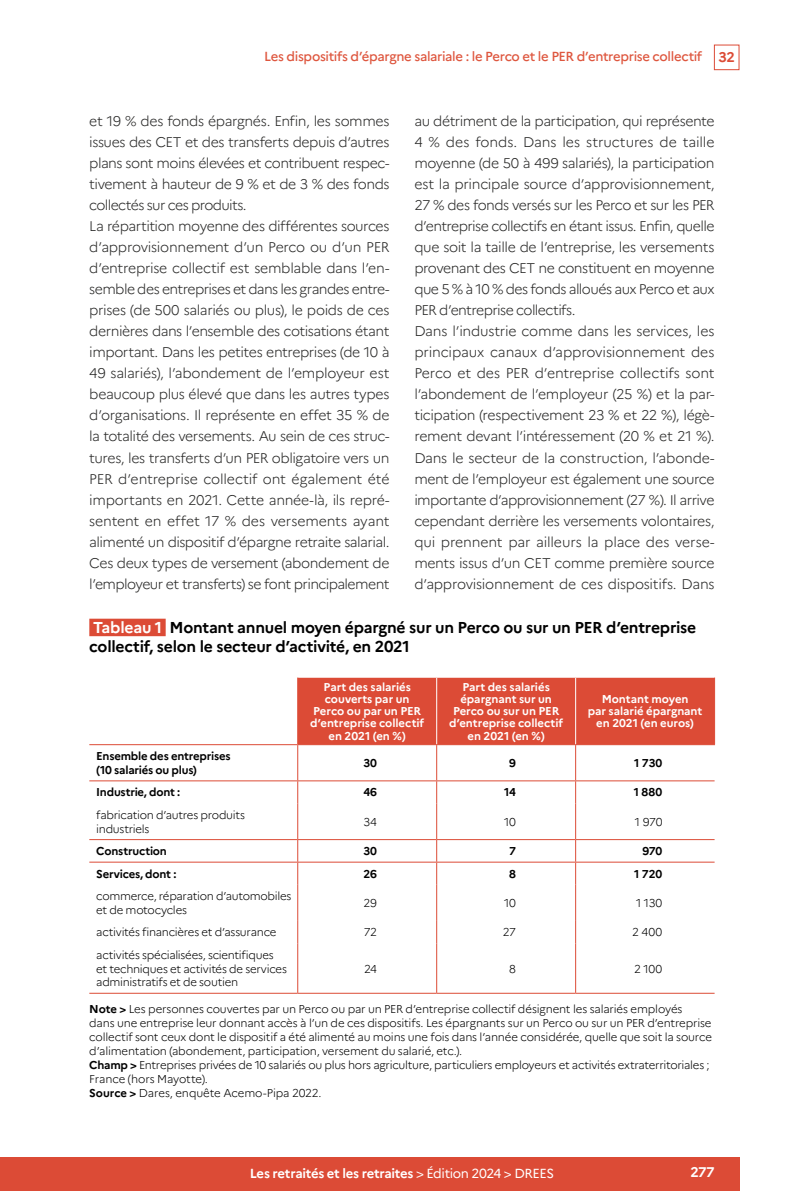
<style>
.page{position:relative;width:794px;height:1191px;background:#fff}
.page>*{position:absolute;margin:0;border:0;box-sizing:border-box;transform-origin:0 0}
.ILL_titre{font:700 15.75px/19.2px "Marianne";letter-spacing:-.015em;color:#000}
.Texte{font:300 14px/21px "Marianne";letter-spacing:-.04em;color:#272726;text-align:justify}
.t1{font:700 14px "Marianne";color:#fff}
.t2{font:500 13.12px "Marianne";letter-spacing:-.025em;color:#de563e}
.t3{font:700 13.12px "Marianne";letter-spacing:-.025em;color:#fff}
.ILL_notes_champ_lecture_sources{font:300 11.38px/14px "Marianne";letter-spacing:-.02em;color:#000}
.TAB_Entrée_Gauche{font:300 11.38px/13.7px "Marianne";letter-spacing:-.025em;color:#000}
.TAB_Tétières{font:700 11.38px/12.2px "Marianne";letter-spacing:-.005em;color:#fff;text-align:center}
.TAB_Entrée_Gauche_Bold{font:700 11.38px/13.7px "Marianne";letter-spacing:-.02em;color:#000}
.TAB_Cell_Normale{font:300 11.38px "Marianne";letter-spacing:-.01em;color:#000}
.TAB_Cell_Bold{font:700 11.38px "Marianne";letter-spacing:.005em;color:#000}
.s1{font-weight:700;font-size:14px;color:#dc4b36}
.s2{color:#fff}
.s3{font-weight:700}
.s4{font-weight:400}
</style>
<div class="page">
<div style="left:714px;top:45px;width:25px;height:25px;border:1px solid #dc4b36"></div>
<div style="left:0;top:1157px;width:739px;height:34px;background:#dc4b36"></div>
<div style="left:89px;top:618px;width:77px;height:18px;background:#dc4b36"></div>
<div style="left:298px;top:678px;width:416px;height:66px;background:#dc4b36"></div>
<hr style="left:297px;top:745px;width:1px;height:35px;background:#dc4b36">
<hr style="left:436px;top:745px;width:1px;height:35px;background:#dc4b36">
<hr style="left:575px;top:745px;width:1px;height:35px;background:#dc4b36">
<svg style="left:297px;top:781px;width:1px;height:22px"></svg>
<svg style="left:436px;top:781px;width:1px;height:22px"></svg>
<svg style="left:575px;top:781px;width:1px;height:22px"></svg>
<hr style="left:297px;top:803px;width:1px;height:36px;background:#dc4b36">
<hr style="left:436px;top:803px;width:1px;height:36px;background:#dc4b36">
<hr style="left:575px;top:803px;width:1px;height:36px;background:#dc4b36">
<svg style="left:297px;top:840px;width:1px;height:44px"></svg>
<svg style="left:436px;top:840px;width:1px;height:44px"></svg>
<svg style="left:575px;top:840px;width:1px;height:44px"></svg>
<hr style="left:297px;top:884px;width:1px;height:37px;background:#dc4b36">
<hr style="left:436px;top:884px;width:1px;height:37px;background:#dc4b36">
<hr style="left:575px;top:884px;width:1px;height:37px;background:#dc4b36">
<svg style="left:297px;top:921px;width:1px;height:22px"></svg>
<svg style="left:436px;top:921px;width:1px;height:22px"></svg>
<svg style="left:575px;top:921px;width:1px;height:22px"></svg>
<hr style="left:297px;top:943px;width:1px;height:49px;background:#dc4b36">
<hr style="left:436px;top:943px;width:1px;height:49px;background:#dc4b36">
<hr style="left:575px;top:943px;width:1px;height:49px;background:#dc4b36">
<hr style="left:437px;top:744px;width:138px;height:1px;background:#dc4b36">
<hr style="left:575px;top:677px;width:1px;height:67px;background:#fff">
<hr style="left:714px;top:677px;width:1px;height:67px;background:#dc4b36">
<hr style="left:575px;top:744px;width:140px;height:1px;background:#dc4b36">
<hr style="left:436px;top:677px;width:1px;height:67px;background:#fff">
<hr style="left:297px;top:677px;width:1px;height:67px;background:#dc4b36">
<hr style="left:298px;top:744px;width:139px;height:1px;background:#dc4b36">
<hr style="left:89px;top:744px;width:209px;height:1px;background:#dc4b36">
<hr style="left:89px;top:780px;width:209px;height:1px;background:#dc4b36">
<hr style="left:298px;top:780px;width:139px;height:1px;background:#dc4b36">
<hr style="left:437px;top:780px;width:138px;height:1px;background:#dc4b36">
<hr style="left:575px;top:780px;width:139px;height:1px;background:#dc4b36">
<hr style="left:89px;top:839px;width:209px;height:1px;background:#dc4b36">
<hr style="left:298px;top:839px;width:139px;height:1px;background:#dc4b36">
<hr style="left:437px;top:839px;width:138px;height:1px;background:#dc4b36">
<hr style="left:575px;top:839px;width:139px;height:1px;background:#dc4b36">
<hr style="left:89px;top:861px;width:209px;height:1px;background:#dc4b36">
<hr style="left:298px;top:861px;width:139px;height:1px;background:#dc4b36">
<hr style="left:437px;top:861px;width:138px;height:1px;background:#dc4b36">
<hr style="left:575px;top:861px;width:139px;height:1px;background:#dc4b36">
<hr style="left:89px;top:992px;width:209px;height:1px;background:#dc4b36">
<hr style="left:298px;top:992px;width:139px;height:1px;background:#dc4b36">
<hr style="left:437px;top:992px;width:138px;height:1px;background:#dc4b36">
<hr style="left:575px;top:992px;width:139px;height:1px;background:#dc4b36">
<p class="t2" style="left:264px;top:49px;width:472px">Les dispositifs d’épargne salariale : le Perco et le PER d’entreprise collectif <span class="s1">32</span></p>
<p class="Texte" style="left:89px;top:111px;width:302px">et 19 % des fonds épargnés. Enfin, les sommes issues des CET et des transferts depuis d’autres plans sont moins élevées et contribuent respec&shy;tivement à hauteur de 9 % et de 3 % des fonds collectés sur ces produits.</p>
<p class="Texte" style="left:89px;top:216px;width:302px">La répartition moyenne des différentes sources d’approvisionnement d’un Perco ou d’un PER d’entreprise collectif est semblable dans l’en&shy;semble des entreprises et dans les grandes entre&shy;prises (de 500 salariés ou plus), le poids de ces dernières dans l’ensemble des cotisations étant important. Dans les petites entreprises (de 10 à 49 salariés), l’abondement de l’employeur est beaucoup plus élevé que dans les autres types d’organisations. Il représente en effet 35 % de la totalité des versements. Au sein de ces struc&shy;tures, les transferts d’un PER obligatoire vers un PER d’entreprise collectif ont également été importants en 2021. Cette année-là, ils repré&shy;sentent en effet 17 % des versements ayant alimenté un dispositif d’épargne retraite salarial.<br>Ces deux types de versement (abondement de l’employeur et transferts) se font principalement</p>
<p class="Texte" style="left:414px;top:111px;width:302px">au détriment de la participation, qui représente 4 % des fonds. Dans les structures de taille moyenne (de 50 à 499 salariés), la participation est la principale source d’approvisionnement, 27 % des fonds versés sur les Perco et sur les PER d’entreprise collectifs en étant issus. Enfin, quelle que soit la taille de l’entreprise, les versements provenant des CET ne constituent en moyenne que 5 % à 10 % des fonds alloués aux Perco et aux PER d’entreprise collectifs.</p>
<p class="Texte" style="left:414px;top:321px;width:302px">Dans l’industrie comme dans les services, les principaux canaux d’approvisionnement des Perco et des PER d’entreprise collectifs sont l’abondement de l’employeur (25 %) et la par&shy;ticipation (respectivement 23 % et 22 %), légè&shy;rement devant l’intéressement (20 % et 21 %).<br>Dans le secteur de la construction, l’abonde&shy;ment de l’employeur est également une source importante d’approvisionnement (27 %). Il arrive cependant derrière les versements volontaires, qui prennent par ailleurs la place des verse&shy;ments issus d’un CET comme première source d’approvisionnement de ces dispositifs. Dans</p>
<p class="ILL_titre" style="left:89px;top:617px;width:608px"><span class="s2">Tableau 1</span> Montant annuel moyen épargné sur un Perco ou sur un PER d’entreprise collectif, selon le secteur d’activité, en 2021</p>
<p class="TAB_Tétières" style="left:310px;top:680px;width:115px">Part des salariés couverts par un<br>Perco ou par un PER d’entreprise collectif en 2021 (en %)</p>
<p class="TAB_Tétières" style="left:449px;top:680px;width:115px">Part des salariés épargnant sur un<br>Perco ou sur un PER d’entreprise collectif en 2021 (en %)</p>
<p class="TAB_Tétières" style="left:588px;top:692px;width:116px">Montant moyen<br>par salarié épargnant en 2021 (en euros)</p>
<p class="TAB_Entrée_Gauche_Bold" style="left:96px;top:749px;width:136px">Ensemble des entreprises (10 salariés ou plus)</p>
<p class="TAB_Cell_Bold" style="left:363px;top:756px;width:15px">30</p>
<p class="TAB_Cell_Bold" style="left:509px;top:756px;width:8px">9</p>
<p class="TAB_Cell_Bold" style="left:634px;top:756px;width:30px">1 730</p>
<p class="TAB_Entrée_Gauche_Bold" style="left:96px;top:785px;width:85px">Industrie, dont :</p>
<p class="TAB_Cell_Bold" style="left:363px;top:785px;width:15px">46</p>
<p class="TAB_Cell_Bold" style="left:504px;top:785px;width:13px">14</p>
<p class="TAB_Cell_Bold" style="left:634px;top:785px;width:30px">1 880</p>
<p class="TAB_Entrée_Gauche" style="left:96px;top:808px;width:150px">fabrication d’autres produits industriels</p>
<p class="TAB_Cell_Normale" style="left:363px;top:814px;width:15px">34</p>
<p class="TAB_Cell_Normale" style="left:504px;top:814px;width:13px">10</p>
<p class="TAB_Cell_Normale" style="left:635px;top:814px;width:29px">1 970</p>
<p class="TAB_Entrée_Gauche_Bold" style="left:96px;top:844px;width:72px">Construction</p>
<p class="TAB_Cell_Bold" style="left:363px;top:844px;width:15px">30</p>
<p class="TAB_Cell_Bold" style="left:509px;top:844px;width:8px">7</p>
<p class="TAB_Cell_Bold" style="left:642px;top:844px;width:22px">970</p>
<p class="TAB_Entrée_Gauche_Bold" style="left:96px;top:866px;width:82px">Services, dont :</p>
<p class="TAB_Cell_Bold" style="left:363px;top:866px;width:15px">26</p>
<p class="TAB_Cell_Bold" style="left:509px;top:866px;width:8px">8</p>
<p class="TAB_Cell_Bold" style="left:634px;top:866px;width:30px">1 720</p>
<p class="TAB_Entrée_Gauche" style="left:96px;top:889px;width:197px">commerce, réparation d’automobiles et de motocycles</p>
<p class="TAB_Cell_Normale" style="left:363px;top:896px;width:15px">29</p>
<p class="TAB_Cell_Normale" style="left:504px;top:896px;width:13px">10</p>
<p class="TAB_Cell_Normale" style="left:636px;top:896px;width:28px">1 130</p>
<p class="TAB_Entrée_Gauche" style="left:96px;top:925px;width:182px">activités financières et d’assurance</p>
<p class="TAB_Cell_Normale" style="left:364px;top:925px;width:15px">72</p>
<p class="TAB_Cell_Normale" style="left:503px;top:925px;width:15px">27</p>
<p class="TAB_Cell_Normale" style="left:632px;top:925px;width:32px">2 400</p>
<p class="TAB_Entrée_Gauche" style="left:96px;top:948px;width:192px">activités spécialisées, scientifiques et techniques et activités de services administratifs et de soutien</p>
<p class="TAB_Cell_Normale" style="left:364px;top:961px;width:14px">24</p>
<p class="TAB_Cell_Normale" style="left:509px;top:961px;width:8px">8</p>
<p class="TAB_Cell_Normale" style="left:634px;top:961px;width:30px">2 100</p>
<p class="ILL_notes_champ_lecture_sources" style="left:89px;top:1001px;width:624px"><span class="s3">Note &gt;</span> Les personnes couvertes par un Perco ou par un PER d’entreprise collectif désignent les salariés employés<br>dans une entreprise leur donnant accès à l’un de ces dispositifs. Les épargnants sur un Perco ou sur un PER d’entreprise collectif sont ceux dont le dispositif a été alimenté au moins une fois dans l’année considérée, quelle que soit la source d’alimentation (abondement, participation, versement du salarié, etc.).</p>
<p class="ILL_notes_champ_lecture_sources" style="left:89px;top:1057px;width:621px"><span class="s3">Champ &gt;</span> Entreprises privées de 10 salariés ou plus hors agriculture, particuliers employeurs et activités extraterritoriales ;<br>France (hors Mayotte).</p>
<p class="ILL_notes_champ_lecture_sources" style="left:89px;top:1085px;width:234px"><span class="s3">Source &gt;</span> Dares, enquête Acemo-Pipa 2022.</p>
<p class="t3" style="left:250px;top:1165px;width:306px">Les retraités et les retraites <span class="s4">&gt; Édition 2024 &gt; DREES</span></p>
<p class="t1" style="left:690px;top:1163px;width:26px">277</p>
</div>
